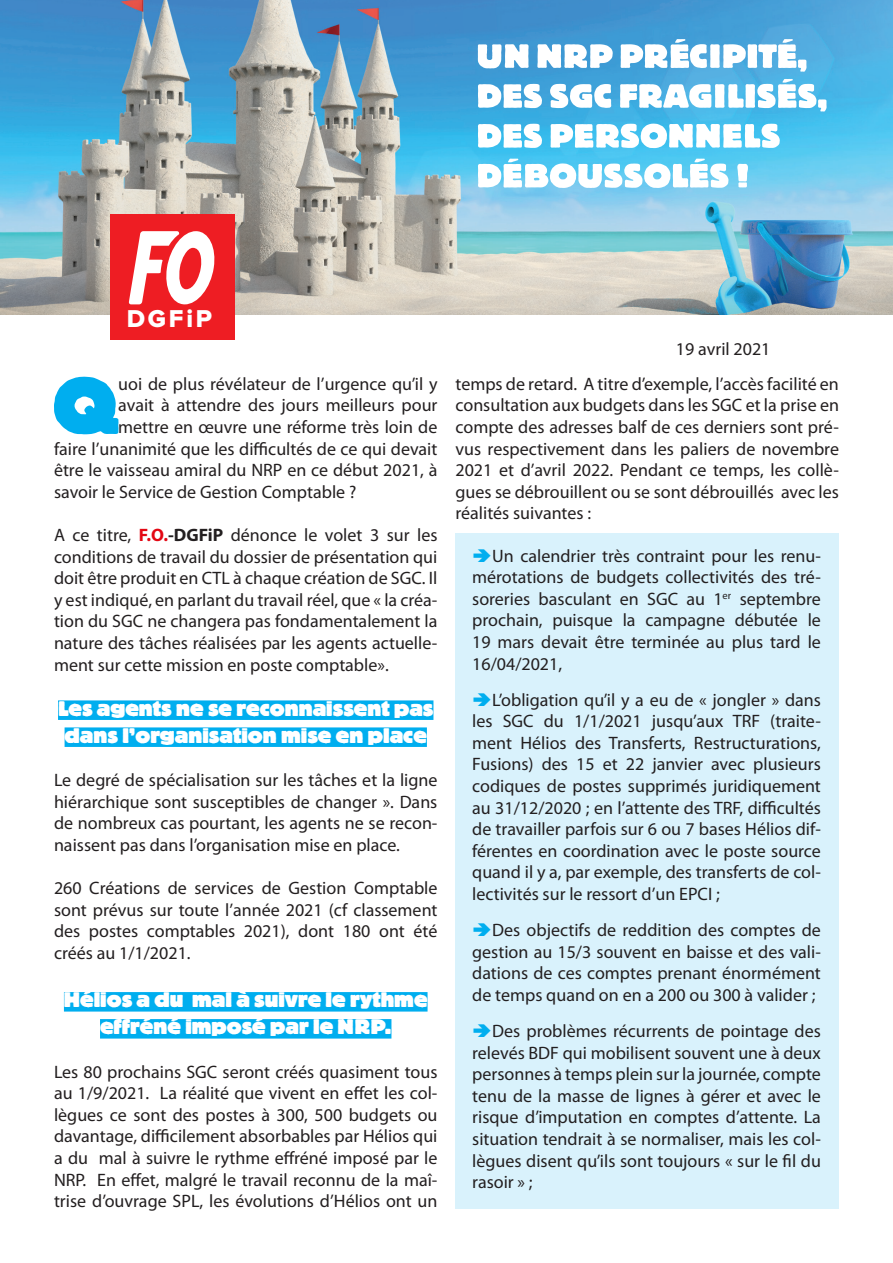
<style>
.page{position:relative;width:893px;height:1263px;background:#fff}
.page>*{position:absolute;margin:0;border:0;box-sizing:border-box;transform-origin:0 0}
.t1{font:800 78.15px "Block BE";color:#00aeef}
.t2{font:25.2px "Proxima Nova Extrabld";letter-spacing:.11em;color:#fff}
.t3{font:800 21px "Block BE";color:#fff}
.t4{font:18px/21.6px "Myriad Pro";color:#231f20;text-align:justify}
.s1{font-weight:700;color:#e30713}
.s2{font-weight:700}
</style>
<div class="page">
<img style="left:0;top:0;width:893px;height:314px">
<svg style="left:478px;top:44px;width:51px;height:24px"></svg>
<svg style="left:537px;top:44px;width:76px;height:24px"></svg>
<svg style="left:621px;top:39px;width:185px;height:33px"></svg>
<svg style="left:478px;top:84px;width:64px;height:24px"></svg>
<svg style="left:550px;top:84px;width:61px;height:24px"></svg>
<svg style="left:620px;top:79px;width:207px;height:33px"></svg>
<svg style="left:478px;top:124px;width:64px;height:24px"></svg>
<svg style="left:551px;top:124px;width:229px;height:24px"></svg>
<svg style="left:478px;top:159px;width:250px;height:29px"></svg>
<svg style="left:737px;top:164px;width:11px;height:23px"></svg>
<div style="left:58px;top:700px;width:375px;height:20px;background:#00aeef"></div>
<div style="left:65px;top:727px;width:362px;height:20px;background:#00aeef"></div>
<div style="left:64px;top:992px;width:364px;height:19px;background:#00aeef"></div>
<div style="left:100px;top:1019px;width:291px;height:19px;background:#00aeef"></div>
<div style="left:455px;top:533px;width:383px;height:675px;background:#d9f2fc"></div>
<div style="left:110px;top:214px;width:125px;height:125px;background:#ee1d23"></div>
<svg style="left:129px;top:231px;width:86px;height:73px"></svg>
<p class="t2" style="left:127px;top:307px;width:87px">DGFiP</p>
<p class="t1" style="left:53px;top:362px;width:67px">Q</p>
<p class="t4" style="left:118px;top:373px;width:321px">uoi de plus révélateur de l’urgence qu’il y</p>
<p class="t4" style="left:118px;top:394px;width:321px">avait à attendre des jours meilleurs pour</p>
<p class="t4" style="left:118px;top:416px;width:321px">mettre en œuvre une réforme très loin de</p>
<p class="t4" style="left:54px;top:437px;width:385px">faire l’unanimité que les difficultés de ce qui devait</p>
<p class="t4" style="left:54px;top:459px;width:385px">être le vaisseau amiral du NRP en ce début 2021, à</p>
<p class="t4" style="left:54px;top:481px;width:304px">savoir le Service de Gestion Comptable ?</p>
<p class="t4" style="left:54px;top:524px;width:385px">A ce titre, <span class="s1">F.O.</span><span class="s2">-DGFiP</span> dénonce le volet 3 sur les conditions de travail du dossier de présentation qui doit être produit en CTL à chaque création de SGC. Il y est indiqué, en parlant du travail réel, que « la créa&shy;tion du SGC ne changera pas fondamentalement la nature des tâches réalisées par les agents actuelle&shy;ment sur cette mission en poste comptable».</p>
<p class="t3" style="left:58px;top:697px;width:377px">Les agents ne se reconnaissent pas</p>
<p class="t3" style="left:65px;top:724px;width:364px">dans l’organisation mise en place</p>
<p class="t4" style="left:54px;top:769px;width:385px">Le degré de spécialisation sur les tâches et la ligne hiérarchique sont susceptibles de changer ». Dans de nombreux cas pourtant, les agents ne se recon&shy;naissent pas dans l’organisation mise en place.</p>
<p class="t4" style="left:54px;top:877px;width:385px">260 Créations de services de Gestion Comptable sont prévus sur toute l’année 2021 (cf classement des postes comptables 2021), dont 180 ont été créés au 1/1/2021.</p>
<p class="t3" style="left:64px;top:988px;width:365px">Hélios a du mal à suivre le rythme</p>
<p class="t3" style="left:100px;top:1015px;width:293px">effréné imposé par le NRP.</p>
<p class="t4" style="left:54px;top:1060px;width:385px">Les 80 prochains SGC seront créés quasiment tous au 1/9/2021. La réalité que vivent en effet les col&shy;lègues ce sont des postes à 300, 500 budgets ou davantage, difficilement absorbables par Hélios qui a du mal à suivre le rythme effréné imposé par le NRP. En effet, malgré le travail reconnu de la maî&shy;trise d’ouvrage SPL, les évolutions d’Hélios ont un</p>
<p class="t4" style="left:676px;top:337px;width:96px">19 avril 2021</p>
<p class="t4" style="left:455px;top:373px;width:385px">temps de retard. A titre d’exemple, l’accès facilité en consultation aux budgets dans les SGC et la prise en compte des adresses balf de ces derniers sont pré&shy;vus respectivement dans les paliers de novembre 2021 et d’avril 2022. Pendant ce temps, les collè&shy;gues se débrouillent ou se sont débrouillés avec les réalités suivantes :</p>
<p class="t4" style="left:472px;top:544px;width:350px;text-indent:20px">Un calendrier très contraint pour les renu&shy;mérotations de budgets collectivités des tré&shy;soreries basculant en SGC au 1<sup>er</sup> septembre prochain, puisque la campagne débutée le 19 mars devait être terminée au plus tard le 16/04/2021,</p>
<p class="t4" style="left:472px;top:688px;width:350px;text-indent:20px">L’obligation qu’il y a eu de « jongler » dans les SGC du 1/1/2021 jusqu’aux TRF (traite&shy;ment Hélios des Transferts, Restructurations, Fusions) des 15 et 22 janvier avec plusieurs codiques de postes supprimés juridiquement au 31/12/2020 ; en l’attente des TRF, difficultés de travailler parfois sur 6 ou 7 bases Hélios dif&shy;férentes en coordination avec le poste source quand il y a, par exemple, des transferts de col&shy;lectivités sur le ressort d’un EPCI ;</p>
<p class="t4" style="left:472px;top:919px;width:350px;text-indent:20px">Des objectifs de reddition des comptes de gestion au 15/3 souvent en baisse et des vali&shy;dations de ces comptes prenant énormément de temps quand on en a 200 ou 300 à valider ;</p>
<p class="t4" style="left:472px;top:1020px;width:350px;text-indent:20px">Des problèmes récurrents de pointage des relevés BDF qui mobilisent souvent une à deux personnes à temps plein sur la journée, compte tenu de la masse de lignes à gérer et avec le risque d’imputation en comptes d’attente. La situation tendrait à se normaliser, mais les col&shy;lègues disent qu’ils sont toujours « sur le fil du rasoir » ;</p>
</div>
